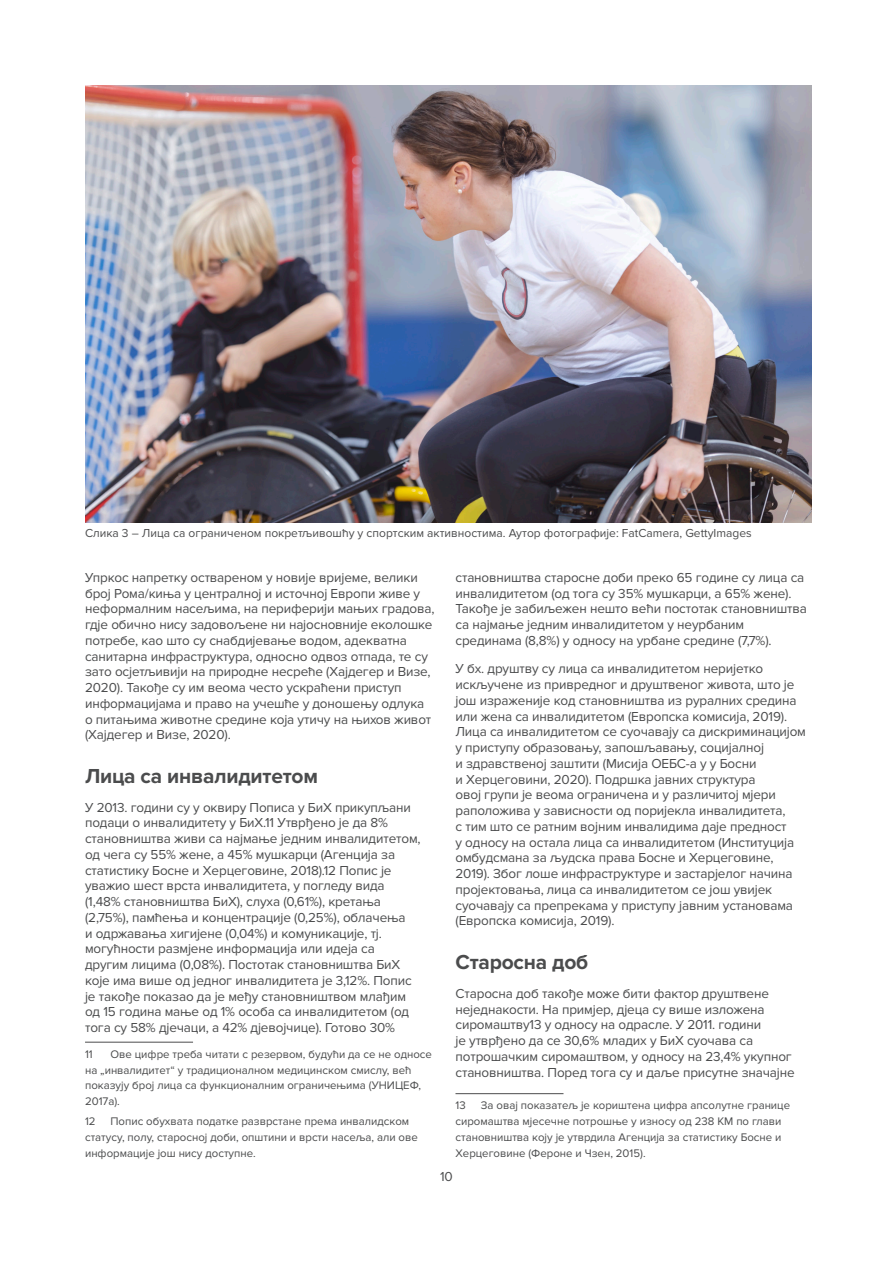
<style>
.page{position:relative;width:893px;height:1263px;background:#fff}
.page>*{position:absolute;margin:0;border:0;box-sizing:border-box;transform-origin:0 0}
.Header_2{font:700 21px "Proxima Nova";letter-spacing:-.01em;color:#4b4c4d}
.Main_text{font:13.5px/15.8px "Proxima Nova";letter-spacing:-.01em;color:#4b4c4d}
.Imag_caption{font:12px "Proxima Nova";color:#4b4c4d}
.Footnote{font:11.4px/15.8px "Proxima Nova";color:#4b4c4d}
</style>
<div class="page">
<hr style="left:85px;top:1042px;width:108px;height:1px;background:#4b4c4d">
<hr style="left:455px;top:1093px;width:108px;height:1px;background:#4b4c4d">
<img style="left:85px;top:85px;width:726px;height:437px">
<p class="Imag_caption" style="left:85px;top:526px;width:668px">Слика 3 – Лица са ограниченом покретљивошћу у спортским активностима. Аутор фотографије: FatCamera, GettyImages</p>
<p class="Main_text" style="left:85px;top:570px;width:351px">Упркос напретку оствареном у новије вријеме, велики број Рома/киња у централној и источној Европи живе у неформалним насељима, на периферији мањих градова, гдје обично нису задовољене ни најосновније еколошке потребе, као што су снабдијевање водом, адекватна санитарна инфраструктура, односно одвоз отпада, те су зато осјетљивији на природне несреће (Хајдегер и Визе, 2020). Такође су им веома често ускраћени приступ информацијама и право на учешће у доношењу одлука о питањима животне средине која утичу на њихов живот (Хајдегер и Визе, 2020).</p>
<p class="Header_2" style="left:85px;top:764px;width:235px">Лица са инвалидитетом</p>
<p class="Main_text" style="left:85px;top:799px;width:337px">У 2013. години су у оквиру Пописа у БиХ прикупљани подаци о инвалидитету у БиХ.11 Утврђено је да 8% становништва живи са најмање једним инвалидитетом, од чега су 55% жене, а 45% мушкарци (Агенција за статистику Босне и Херцеговине, 2018).12 Попис је уважио шест врста инвалидитета, у погледу вида (1,48% становништва БиХ), слуха (0,61%), кретања (2,75%), памћења и концентрације (0,25%), облачења<br>и одржавања хигијене (0,04%) и комуникације, тј. могућности размјене информација или идеја са другим лицима (0,08%). Постотак становништва БиХ које има више од једног инвалидитета је 3,12%. Попис је такође показао да је међу становништвом млађим од 15 година мање од 1% особа са инвалидитетом (од тога су 58% дјечаци, а 42% дјевојчице). Готово 30%</p>
<p class="Footnote" style="left:85px;top:1046px;width:9px">11</p>
<p class="Footnote" style="left:85px;top:1046px;width:348px;text-indent:25px">Ове цифре треба читати с резервом, будући да се не односе на „инвалидитет“ у традиционалном медицинском смислу, већ показују број лица са функционалним ограничењима (УНИЦЕФ, 2017а).</p>
<p class="Footnote" style="left:85px;top:1114px;width:12px">12</p>
<p class="Footnote" style="left:85px;top:1114px;width:334px;text-indent:25px">Попис обухвата податке разврстане према инвалидском статусу, полу, старосној доби, општини и врсти насеља, али ове информације још нису доступне.</p>
<p class="Main_text" style="left:455px;top:570px;width:353px">становништва старосне доби преко 65 године су лица са инвалидитетом (од тога су 35% мушкарци, а 65% жене).<br>Такође је забиљежен нешто већи постотак становништва са најмање једним инвалидитетом у неурбаним срединама (8,8%) у односу на урбане средине (7,7%).</p>
<p class="Main_text" style="left:455px;top:661px;width:352px">У бх. друштву су лица са инвалидитетом неријетко искључене из привредног и друштвеног живота, што је још израженије код становништва из руралних средина или жена са инвалидитетом (Европска комисија, 2019).<br>Лица са инвалидитетом се суочавају са дискриминацијом у приступу образовању, запошљавању, социјалној<br>и здравственој заштити (Мисија ОЕБС-а у у Босни<br>и Херцеговини, 2020). Подршка јавних структура<br>овој групи је веома ограничена и у различитој мјери раположива у зависности од поријекла инвалидитета,<br>с тим што се ратним војним инвалидима даје предност<br>у односу на остала лица са инвалидитетом (Институција омбудсмана за људска права Босне и Херцеговине, 2019). Због лоше инфраструктуре и застарјелог начина пројектовања, лица са инвалидитетом се још увијек суочавају са препрекама у приступу јавним установама (Европска комисија, 2019).</p>
<p class="Header_2" style="left:455px;top:950px;width:134px">Старосна доб</p>
<p class="Main_text" style="left:455px;top:985px;width:341px">Старосна доб такође може бити фактор друштвене неједнакости. На примјер, дјеца су више изложена сиромаштву13 у односу на одрасле. У 2011. години<br>је утврђено да се 30,6% младих у БиХ суочава са потрошачким сиромаштвом, у односу на 23,4% укупног становништва. Поред тога су и даље присутне значајне</p>
<p class="Footnote" style="left:455px;top:1098px;width:12px">13</p>
<p class="Footnote" style="left:455px;top:1098px;width:336px;text-indent:25px">За овај показатељ је кориштена цифра апсолутне границе сиромаштва мјесечне потрошње у износу од 238 КМ по глави становништва коју је утврдила Агенција за статистику Босне и Херцеговине (Фероне и Чзен, 2015).</p>
<p class="Main_text" style="left:440px;top:1169px;width:14px">10</p>
</div>
